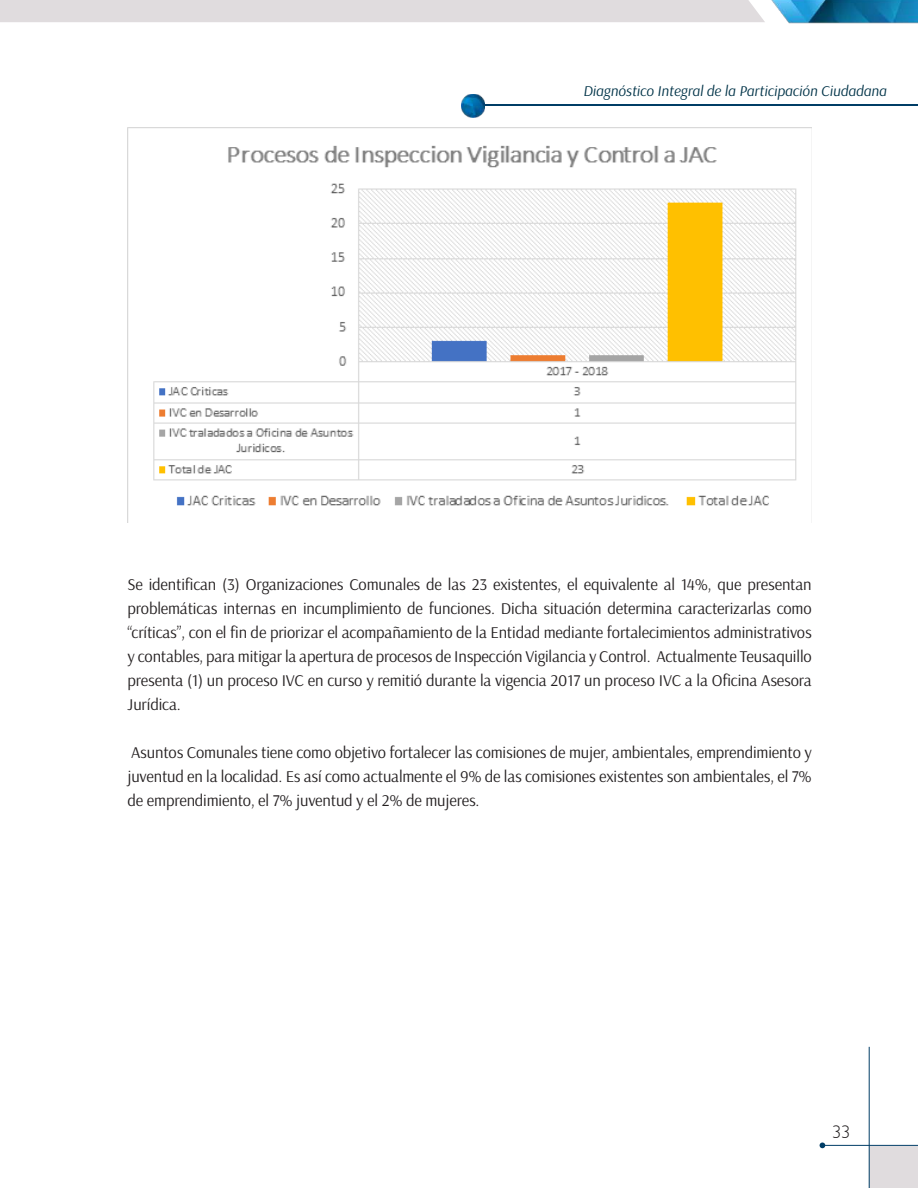
<style>
.page{position:relative;width:918px;height:1188px;background:#fff}
.page>*{position:absolute;margin:0;border:0;box-sizing:border-box;transform-origin:0 0}
.t1{font:300 18px "Humanist 521 BT";color:#231f20}
.t2{font:16.5px/24px "Arsenal";letter-spacing:-.01em;color:#231f20;text-align:justify}
.t3{font:italic 15px "Arsenal";color:#003348}
</style>
<div class="page">
<div style="left:869px;top:1146px;width:49px;height:42px;background:#e0dcde"></div>
<hr style="left:822px;top:1145px;width:96px;height:1px;background:#003d66">
<svg style="left:820px;top:1143px;width:5px;height:5px"></svg>
<hr style="left:869px;top:1047px;width:1px;height:141px;background:#003d66">
<hr style="left:477px;top:105px;width:441px;height:1px;background:#003d66">
<img style="left:462px;top:94px;width:23px;height:24px">
<img style="left:771px;top:0;width:147px;height:24px">
<div style="left:0;top:0;width:765px;height:22px;background:#e0dcde"></div>
<img style="left:128px;top:128px;width:684px;height:378px">
<p class="t3" style="left:583px;top:82px;width:305px">Diagnóstico Integral de la Participación Ciudadana</p>
<p class="t2" style="left:128px;top:572px;width:686px">Se identifican (3) Organizaciones Comunales de las 23 existentes, el equivalente al 14%, que presentan problemáticas internas en incumplimiento de funciones. Dicha situación determina caracterizarlas como “críticas”, con el fin de priorizar el acompañamiento de la Entidad mediante fortalecimientos administrativos y contables, para mitigar la apertura de procesos de Inspección Vigilancia y Control. Actualmente Teusaquillo presenta (1) un proceso IVC en curso y remitió durante la vigencia 2017 un proceso IVC a la Oficina Asesora Jurídica.</p>
<p class="t2" style="left:128px;top:740px;width:686px">Asuntos Comunales tiene como objetivo fortalecer las comisiones de mujer, ambientales, emprendimiento y juventud en la localidad. Es así como actualmente el 9% de las comisiones existentes son ambientales, el 7% de emprendimiento, el 7% juventud y el 2% de mujeres.</p>
<p class="t1" style="left:833px;top:1121px;width:20px">33</p>
</div>
